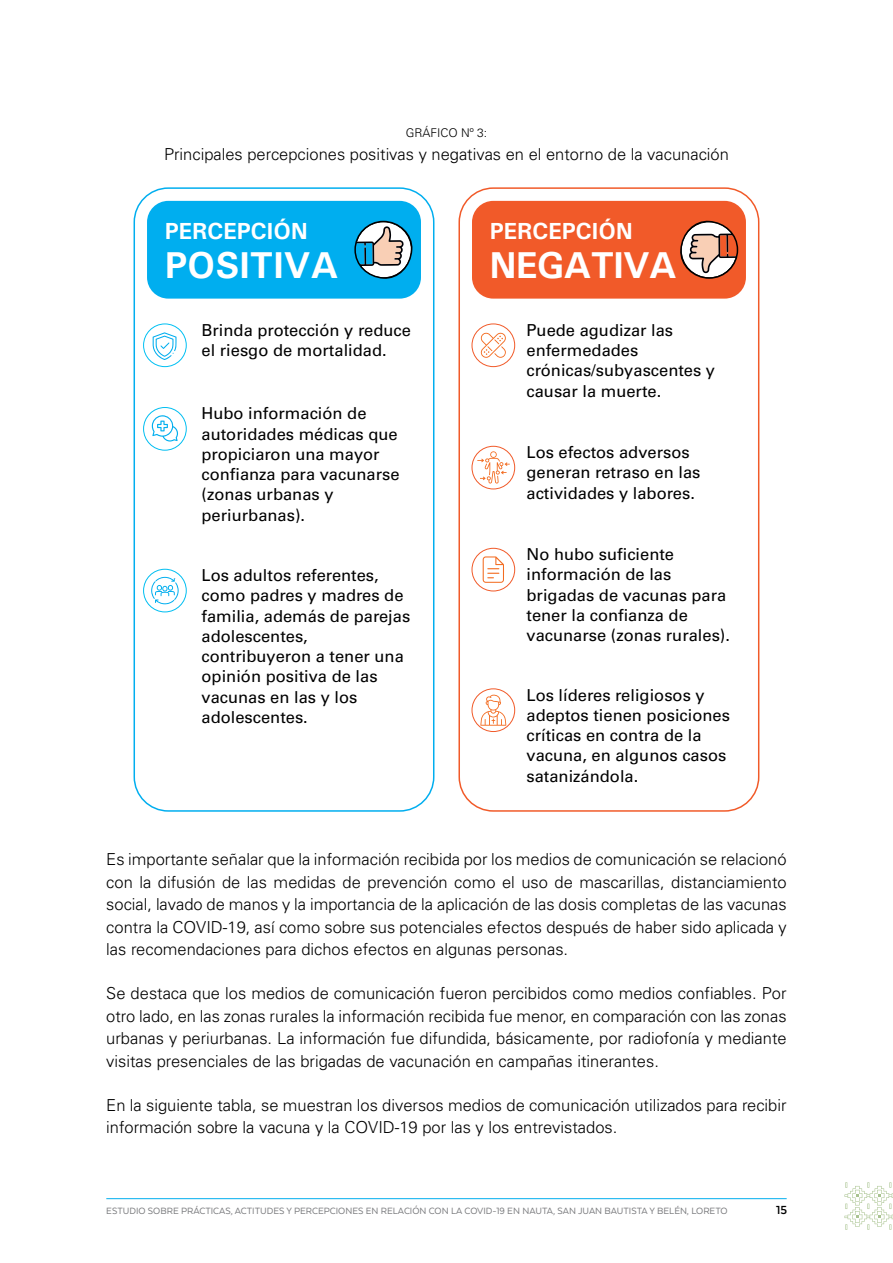
<style>
.page{position:relative;width:893px;height:1263px;background:#fff}
.page>*{position:absolute;margin:0;border:0;box-sizing:border-box;transform-origin:0 0}
.t1{font:700 37.5px "Univers";letter-spacing:-.01em;color:#fff}
.t2{font:700 23.4px "Univers";color:#fff}
.t3{font:16.5px/22.5px "Univers LT 45 Lt";color:#000;text-align:justify}
.t4{font:16.5px/20.2px "Univers LT 55 Rm";color:#000}
.t5{font:700 13.5px "Texta";color:#000}
.t6{font:12px "Univers LT 45 Lt";color:#000}
.t7{font:10.5px "Texta";color:#77787b}
</style>
<div class="page">
<hr style="left:106px;top:1198px;width:681px;height:1px;background:#00aeef">
<svg style="left:844px;top:1182px;width:49px;height:48px"></svg>
<div style="left:147px;top:201px;width:274px;height:98px;background:#00aeef;border-radius:21px"></div>
<div style="left:134px;top:187px;width:300px;height:625px;border:2px solid #00aeef;border-radius:34px"></div>
<div style="left:143px;top:407px;width:44px;height:44px;border:1px solid #00bef1;border-radius:50%"></div>
<svg style="left:152px;top:415px;width:26px;height:26px"></svg>
<div style="left:143px;top:569px;width:44px;height:43px;border:1px solid #00bef1;border-radius:50%"></div>
<svg style="left:151px;top:577px;width:28px;height:27px"></svg>
<div style="left:143px;top:324px;width:44px;height:43px;border:1px solid #00c0f3;border-radius:50%"></div>
<svg style="left:153px;top:332px;width:23px;height:28px"></svg>
<svg style="left:354px;top:220px;width:59px;height:59px"></svg>
<div style="left:472px;top:201px;width:274px;height:98px;background:#f15a29;border-radius:21px"></div>
<div style="left:458px;top:187px;width:301px;height:625px;border:2px solid #f15a29;border-radius:34px"></div>
<div style="left:472px;top:324px;width:43px;height:43px;border:1px solid #f15a29;border-radius:50%"></div>
<svg style="left:481px;top:333px;width:25px;height:25px"></svg>
<svg style="left:472px;top:446px;width:43px;height:43px"></svg>
<div style="left:472px;top:446px;width:43px;height:43px;border:1px solid #f15a29;border-radius:50%"></div>
<svg style="left:477px;top:451px;width:33px;height:32px"></svg>
<div style="left:472px;top:548px;width:43px;height:43px;border:1px solid #f15a29;border-radius:50%"></div>
<svg style="left:483px;top:556px;width:21px;height:27px"></svg>
<div style="left:472px;top:688px;width:43px;height:44px;border:1px solid #f15a29;border-radius:50%"></div>
<svg style="left:480px;top:695px;width:26px;height:31px"></svg>
<svg style="left:680px;top:221px;width:59px;height:58px"></svg>
<p class="t6" style="left:406px;top:126px;width:83px">GRÁFICO Nº 3:</p>
<p class="t3" style="left:164px;top:143px;width:566px">Principales percepciones positivas y negativas en el entorno de la vacunación</p>
<h2 class="t2" style="left:165px;top:216px;width:144px">PERCEPCIÓN</h2>
<h1 class="t1" style="left:165px;top:241px;width:175px">POSITIVA</h1>
<p class="t4" style="left:202px;top:320px;width:211px">Brinda protección y reduce el riesgo de mortalidad.</p>
<p class="t4" style="left:202px;top:403px;width:200px">Hubo información de autoridades médicas que propiciaron una mayor confianza para vacunarse (zonas urbanas y periurbanas).</p>
<p class="t4" style="left:202px;top:565px;width:210px">Los adultos referentes, como padres y madres de familia, además de parejas adolescentes, contribuyeron a tener una opinión positiva de las vacunas en las y los adolescentes.</p>
<h2 class="t2" style="left:490px;top:216px;width:144px">PERCEPCIÓN</h2>
<h1 class="t1" style="left:490px;top:241px;width:189px">NEGATIVA</h1>
<p class="t4" style="left:526px;top:320px;width:190px">Puede agudizar las enfermedades crónicas/subyascentes y causar la muerte.</p>
<p class="t4" style="left:526px;top:442px;width:175px">Los efectos adversos generan retraso en las actividades y labores.</p>
<p class="t4" style="left:526px;top:544px;width:205px">No hubo suficiente información de las brigadas de vacunas para tener la confianza de vacunarse (zonas rurales).</p>
<p class="t4" style="left:526px;top:685px;width:205px">Los líderes religiosos y adeptos tienen posiciones críticas en contra de la vacuna, en algunos casos satanizándola.</p>
<p class="t3" style="left:106px;top:848px;width:682px">Es importante señalar que la información recibida por los medios de comunicación se relacionó con la difusión de las medidas de prevención como el uso de mascarillas, distanciamiento social, lavado de manos y la importancia de la aplicación de las dosis completas de las vacunas contra la COVID-19, así como sobre sus potenciales efectos después de haber sido aplicada y las recomendaciones para dichos efectos en algunas personas.</p>
<p class="t3" style="left:106px;top:982px;width:682px">Se destaca que los medios de comunicación fueron percibidos como medios confiables. Por otro lado, en las zonas rurales la información recibida fue menor, en comparación con las zonas urbanas y periurbanas. La información fue difundida, básicamente, por radiofonía y mediante visitas presenciales de las brigadas de vacunación en campañas itinerantes.</p>
<p class="t3" style="left:106px;top:1093px;width:682px">En la siguiente tabla, se muestran los diversos medios de comunicación utilizados para recibir información sobre la vacuna y la COVID-19 por las y los entrevistados.</p>
<p class="t7" style="left:106px;top:1205px;width:623px">ESTUDIO SOBRE PRÁCTICAS, ACTITUDES Y PERCEPCIONES EN RELACIÓN CON LA COVID-19 EN NAUTA, SAN JUAN BAUTISTA Y BELÉN, LORETO</p>
<p class="t5" style="left:776px;top:1203px;width:12px">15</p>
</div>
